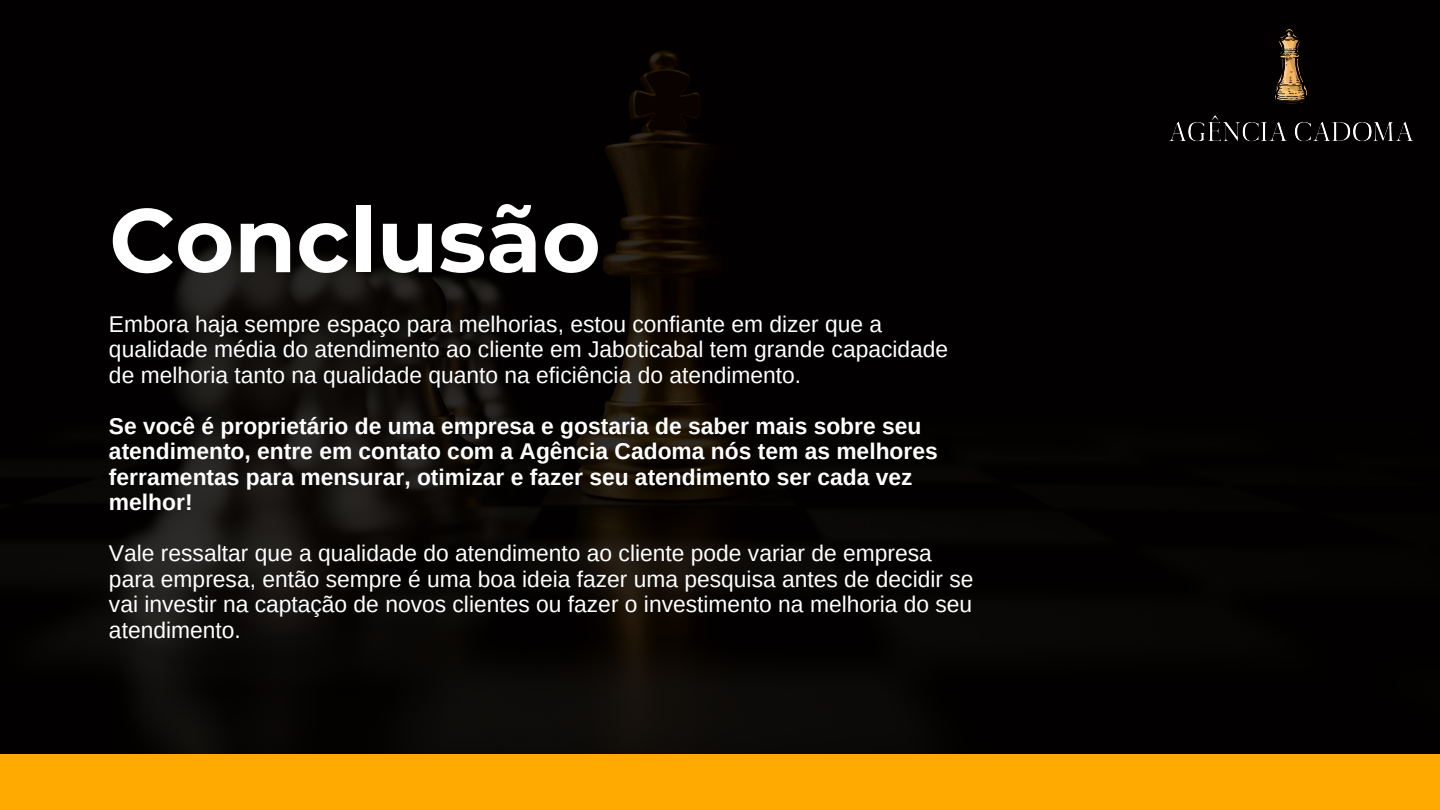
<style>
.page{position:relative;width:1440px;height:810px;background:#fff}
.page>*{position:absolute;margin:0;border:0;box-sizing:border-box;transform-origin:0 0}
.t1{font:700 90px "Montserrat";color:#fff}
.t2{font:22.8px/25.5px "Arimo";color:#fff}
.t3{font:700 22.8px/25.5px "Arimo";color:#fff}
</style>
<div class="page">
<img style="left:0;top:0;width:1440px;height:755px">
<div style="left:0;top:755px;width:1440px;height:55px;background:#fa0"></div>
<img style="left:1165px;top:22px;width:250px;height:126px">
<p class="t1" style="left:109px;top:185px;width:493px">Conclusão</p>
<p class="t2" style="left:109px;top:311px;width:841px">Embora haja sempre espaço para melhorias, estou confiante em dizer que a qualidade média do atendimento ao cliente em Jaboticabal tem grande capacidade de melhoria tanto na qualidade quanto na eficiência do atendimento.</p>
<p class="t3" style="left:109px;top:413px;width:830px">Se você é proprietário de uma empresa e gostaria de saber mais sobre seu atendimento, entre em contato com a Agência Cadoma nós tem as melhores ferramentas para mensurar, otimizar e fazer seu atendimento ser cada vez melhor!</p>
<p class="t2" style="left:109px;top:540px;width:866px">Vale ressaltar que a qualidade do atendimento ao cliente pode variar de empresa para empresa, então sempre é uma boa ideia fazer uma pesquisa antes de decidir se vai investir na captação de novos clientes ou fazer o investimento na melhoria do seu atendimento.</p>
</div>
